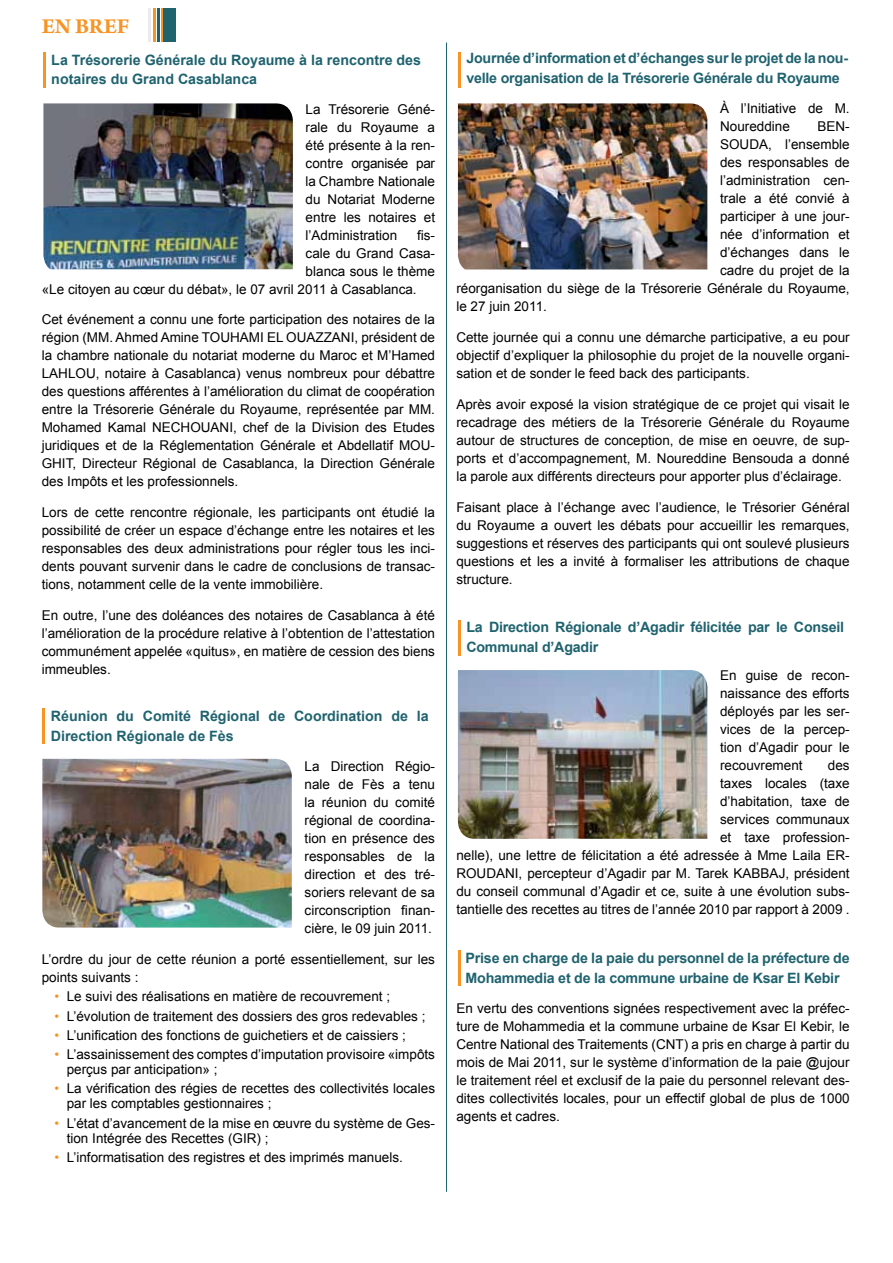
<style>
.page{position:relative;width:893px;height:1263px;background:#fff}
.page>*{position:absolute;margin:0;border:0;box-sizing:border-box;transform-origin:0 0}
.t1{font:700 22.5px "Arno Pro";color:#f79423}
.t2{font:700 14.25px/19.5px "Arial";letter-spacing:-.015em;color:#1f636f}
.t3{font:13.5px/18px "Arial";color:#000;text-align:justify}
.s1{color:#f7931e}
</style>
<div class="page">
<svg style="left:148px;top:8px;width:14px;height:34px"></svg>
<hr style="left:149px;top:8px;width:2px;height:34px;background:#ebebec">
<hr style="left:153px;top:8px;width:2px;height:34px;background:#f79423">
<hr style="left:157px;top:8px;width:2px;height:34px;background:#1f636f">
<hr style="left:162px;top:8px;width:2px;height:34px;background:#f79423">
<div style="left:164px;top:8px;width:12px;height:34px;background:#1f636f"></div>
<hr style="left:446px;top:43px;width:1px;height:1149px;background:#1f636f">
<img style="left:42px;top:759px;width:250px;height:168px">
<img style="left:458px;top:670px;width:249px;height:169px">
<img style="left:43px;top:103px;width:250px;height:166px">
<hr style="left:43px;top:52px;width:3px;height:36px;background:#f79423">
<img style="left:458px;top:103px;width:249px;height:166px">
<hr style="left:458px;top:52px;width:3px;height:35px;background:#f79423">
<hr style="left:42px;top:709px;width:3px;height:35px;background:#f79423">
<hr style="left:458px;top:620px;width:3px;height:35px;background:#f79423">
<hr style="left:458px;top:950px;width:3px;height:36px;background:#f79423">
<h1 class="t1" style="left:42px;top:13px;width:89px">EN BREF</h1>
<p class="t2" style="left:51px;top:51px;width:371px">La Trésorerie Générale du Royaume à la rencontre des notaires du Grand Casablanca</p>
<p class="t2" style="left:466px;top:49px;width:383px">Journée d’information et d’échanges sur le projet de la nou&shy;velle organisation de la Trésorerie Générale du Royaume</p>
<p class="t3" style="left:306px;top:100px;width:131px">La Trésorerie Géné&shy;rale du Royaume a été présente à la ren&shy;contre organisée par la Chambre Nationale du Notariat Moderne entre les notaires et l’Administration</p>
<p class="t3" style="left:417px;top:226px;width:19px">fis-</p>
<p class="t3" style="left:306px;top:244px;width:131px">cale du Grand Casa-</p>
<p class="t3" style="left:306px;top:262px;width:131px">blanca sous le thème</p>
<p class="t3" style="left:42px;top:280px;width:376px">«Le citoyen au cœur du débat», le 07 avril 2011 à Casablanca.</p>
<p class="t3" style="left:42px;top:311px;width:395px">Cet événement a connu une forte participation des notaires de la région (MM. Ahmed Amine TOUHAMI EL OUAZZANI, président de la chambre nationale du notariat moderne du Maroc et M’Hamed LAHLOU, notaire à Casablanca) venus nombreux pour débattre des questions afférentes à l’amélioration du climat de coopération entre la Trésorerie Générale du Royaume, représentée par MM.<br>Mohamed Kamal NECHOUANI, chef de la Division des Etudes juridiques et de la Réglementation Générale et Abdellatif MOU-GHIT, Directeur Régional de Casablanca, la Direction Générale des Impôts et les professionnels.</p>
<p class="t3" style="left:42px;top:503px;width:395px">Lors de cette rencontre régionale, les participants ont étudié la possibilité de créer un espace d’échange entre les notaires et les responsables des deux administrations pour régler tous les inci&shy;dents pouvant survenir dans le cadre de conclusions de transac&shy;tions, notamment celle de la vente immobilière.</p>
<p class="t3" style="left:42px;top:606px;width:395px">En outre, l’une des doléances des notaires de Casablanca à été l’amélioration de la procédure relative à l’obtention de l’attestation communément appelée «quitus», en matière de cession des biens immeubles.</p>
<p class="t2" style="left:51px;top:707px;width:379px">Réunion du Comité Régional de Coordination de la<br>Direction Régionale de Fès</p>
<p class="t3" style="left:305px;top:758px;width:132px">La Direction Régio&shy;nale de Fès a tenu la réunion du comité régional de coordina&shy;tion en présence des responsables de la direction et des tré&shy;soriers relevant de sa circonscription finan&shy;cière, le 09 juin 2011.</p>
<p class="t3" style="left:42px;top:950px;width:395px">L’ordre du jour de cette réunion a porté essentiellement, sur les points suivants :</p>
<p class="t3" style="left:54px;top:988px;width:337px"><span class="s1">•</span> Le suivi des réalisations en matière de recouvrement ;</p>
<p class="t3" style="left:54px;top:1007px;width:372px"><span class="s1">•</span> L’évolution de traitement des dossiers des gros redevables ;</p>
<p class="t3" style="left:54px;top:1026px;width:353px"><span class="s1">•</span> L’unification des fonctions de guichetiers et de caissiers ;</p>
<p class="t3" style="left:67px;top:1047px;width:370px;line-height:15px;text-indent:-12px"><span class="s1">•</span> L’assainissement des comptes d’imputation provisoire «impôts perçus par anticipation» ;</p>
<p class="t3" style="left:67px;top:1081px;width:370px;line-height:15px;text-indent:-12px"><span class="s1">•</span> La vérification des régies de recettes des collectivités locales par les comptables gestionnaires ;</p>
<p class="t3" style="left:67px;top:1115px;width:370px;line-height:15px;text-indent:-12px"><span class="s1">•</span> L’état d’avancement de la mise en œuvre du système de Ges&shy;tion Intégrée des Recettes (GIR) ;</p>
<p class="t3" style="left:54px;top:1148px;width:350px"><span class="s1">•</span> L’informatisation des registres et des imprimés manuels.</p>
<p class="t3" style="left:720px;top:100px;width:131px">À l’Initiative de M.<br>Noureddine</p>
<p class="t3" style="left:817px;top:118px;width:34px">BEN-</p>
<p class="t3" style="left:720px;top:136px;width:131px">SOUDA, l’ensemble</p>
<p class="t3" style="left:720px;top:154px;width:131px">des responsables de</p>
<p class="t3" style="left:720px;top:172px;width:131px">l’administration cen-</p>
<p class="t3" style="left:720px;top:190px;width:131px">trale a été convié à</p>
<p class="t3" style="left:720px;top:208px;width:131px">participer à une jour-</p>
<p class="t3" style="left:720px;top:226px;width:131px">née d’information et</p>
<p class="t3" style="left:720px;top:244px;width:131px">d’échanges dans le</p>
<p class="t3" style="left:720px;top:262px;width:131px">cadre du projet de la</p>
<p class="t3" style="left:456px;top:280px;width:395px">réorganisation du siège de la Trésorerie Générale du Royaume,</p>
<p class="t3" style="left:456px;top:298px;width:92px">le 27 juin 2011.</p>
<p class="t3" style="left:456px;top:328px;width:395px">Cette journée qui a connu une démarche participative, a eu pour objectif d’expliquer la philosophie du projet de la nouvelle organi&shy;sation et de sonder le feed back des participants.</p>
<p class="t3" style="left:456px;top:395px;width:395px">Après avoir exposé la vision stratégique de ce projet qui visait le recadrage des métiers de la Trésorerie Générale du Royaume autour de structures de conception, de mise en oeuvre, de sup&shy;ports et d’accompagnement, M. Noureddine Bensouda a donné la parole aux différents directeurs pour apporter plus d’éclairage.</p>
<p class="t3" style="left:456px;top:498px;width:395px">Faisant place à l’échange avec l’audience, le Trésorier Général du Royaume a ouvert les débats pour accueillir les remarques, suggestions et réserves des participants qui ont soulevé plusieurs questions et les a invité à formaliser les attributions de chaque structure.</p>
<p class="t2" style="left:466px;top:618px;width:379px">La Direction Régionale d’Agadir félicitée par le Conseil<br>Communal d’Agadir</p>
<p class="t3" style="left:720px;top:666px;width:131px">En guise de recon&shy;naissance des efforts déployés par les ser&shy;vices de la percep&shy;tion d’Agadir pour le recouvrement</p>
<p class="t3" style="left:456px;top:756px;width:395px;text-align:right">des<br>taxes locales (taxe<br>d’habitation, taxe de<br>services communaux<br>et taxe profession-<br>nelle), une lettre de félicitation a été adressée à Mme Laila ER-ROUDANI, percepteur d’Agadir par M. Tarek KABBAJ, président du conseil communal d’Agadir et ce, suite à une évolution subs&shy;tantielle des recettes au titres de l’année 2010 par rapport à 2009 .</p>
<p class="t2" style="left:466px;top:949px;width:386px">Prise en charge de la paie du personnel de la préfecture de<br>Mohammedia et de la commune urbaine de Ksar El Kebir</p>
<p class="t3" style="left:456px;top:999px;width:395px">En vertu des conventions signées respectivement avec la préfec&shy;ture de Mohammedia et la commune urbaine de Ksar El Kebir, le Centre National des Traitements (CNT) a pris en charge à partir du mois de Mai 2011, sur le système d’information de la paie @ujour le traitement réel et exclusif de la paie du personnel relevant des&shy;dites collectivités locales, pour un effectif global de plus de 1000 agents et cadres.</p>
</div>
